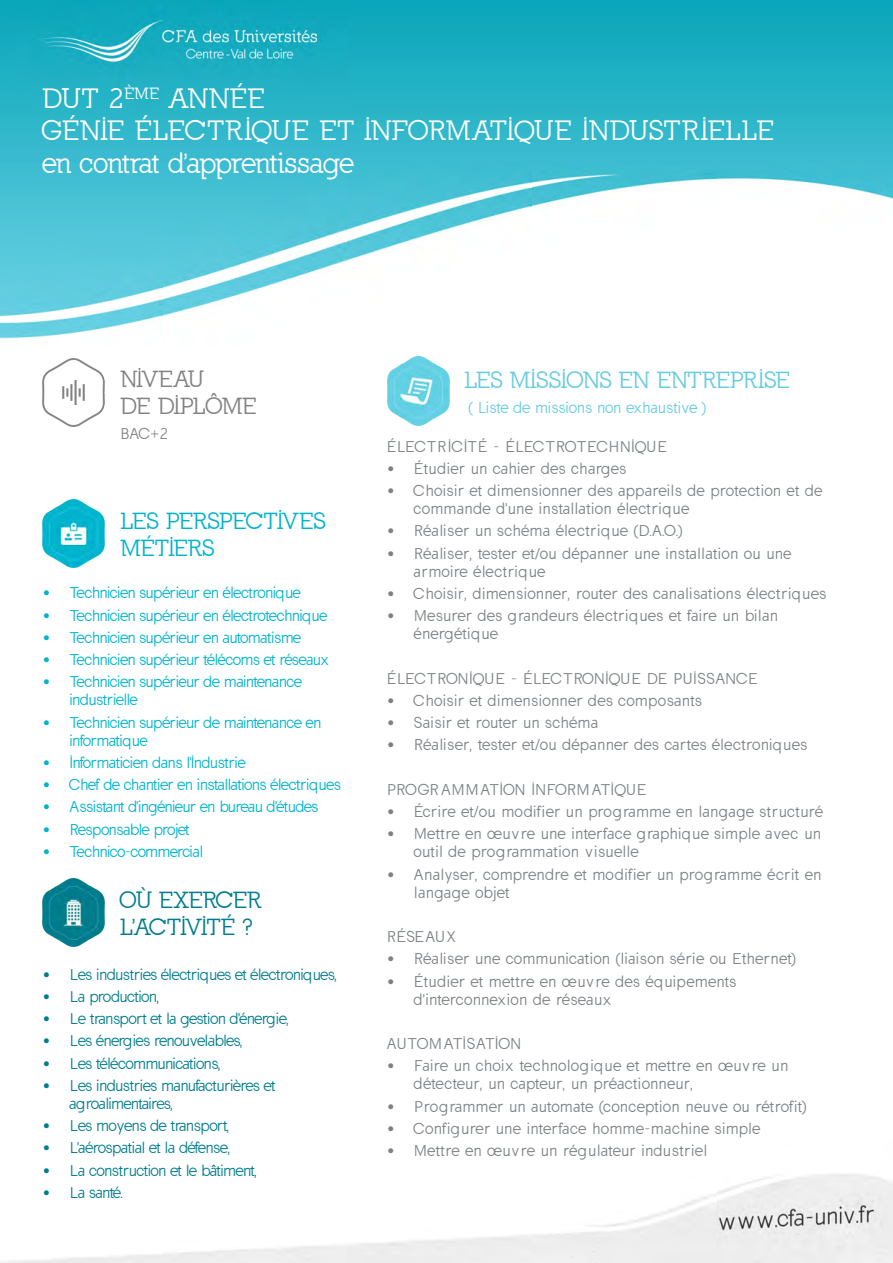
<style>
.page{position:relative;width:893px;height:1263px;background:#fff}
.page>*{position:absolute;margin:0;border:0;box-sizing:border-box;transform-origin:0 0}
.t1{font:27px "California";letter-spacing:.03em;color:#fff}
.t2{font:27px "California";color:#fff}
.t3{font:22.5px "California";color:#67cbdf}
.t4{font:22.5px "California";color:#03b3cc}
.t5{font:22.5px/27px "California";color:#007d8e}
.t6{font:22.5px "California";color:#828281}
.t7{font:15px/18px "California Sans";letter-spacing:.03em;color:#7d8184}
.t8{font:15px/18px "California Sans";letter-spacing:-.03em;color:#00b4cd}
.t9{font:15px "California Sans";letter-spacing:-.005em;color:#007d8d}
.t10{font:15px "California Sans";letter-spacing:.055em;color:#7d8184}
.t11{font:15px/18px "California Sans";letter-spacing:-.03em;color:#007d8d}
.t12{font:15px/18px "California Sans";letter-spacing:.05em;color:#7d8184}
.t13{font:15px "California Sans";letter-spacing:-.005em;color:#00b4cd}
.t14{font:15px "California Sans";letter-spacing:.025em;color:#67cbdf}
.t15{font:15px "California Sans";color:#828281}
</style>
<div class="page">
<img style="left:0;top:0;width:893px;height:1263px">
<img style="left:43px;top:358px;width:62px;height:69px">
<img style="left:43px;top:499px;width:62px;height:69px">
<img style="left:43px;top:878px;width:62px;height:69px">
<img style="left:387px;top:357px;width:62px;height:69px">
<p class="t1" style="left:43px;top:83px;width:224px">DUT 2<sup>ÈME</sup> ANNÉE</p>
<p class="t1" style="left:43px;top:115px;width:733px">GÉNIE ÉLECTRIQUE ET INFORMATIQUE INDUSTRIELLE</p>
<p class="t2" style="left:43px;top:147px;width:313px">en contrat d'apprentissage</p>
<p class="t6" style="left:120px;top:366px;width:85px">NIVEAU</p>
<p class="t6" style="left:120px;top:393px;width:138px">DE DIPLÔME</p>
<p class="t15" style="left:120px;top:425px;width:49px">BAC+2</p>
<p class="t4" style="left:120px;top:508px;width:206px">LES PERSPECTIVES</p>
<p class="t4" style="left:120px;top:535px;width:95px">MÉTIERS</p>
<p class="t8" style="left:43px;top:584px;width:260px">• Technicien supérieur en électronique</p>
<p class="t8" style="left:43px;top:606px;width:286px">• Technicien supérieur en électrotechnique</p>
<p class="t8" style="left:43px;top:629px;width:260px">• Technicien supérieur en automatisme</p>
<p class="t8" style="left:43px;top:651px;width:288px">• Technicien supérieur télécoms et réseaux</p>
<p class="t8" style="left:70px;top:673px;width:234px;text-indent:-27px">• Technicien supérieur de maintenance industrielle</p>
<p class="t8" style="left:70px;top:713px;width:253px;text-indent:-27px">• Technicien supérieur de maintenance en informatique</p>
<p class="t13" style="left:43px;top:754px;width:204px">• Informaticien dans l'Industrie</p>
<p class="t13" style="left:43px;top:776px;width:299px">• Chef de chantier en installations électriques</p>
<p class="t8" style="left:43px;top:798px;width:277px">• Assistant d'ingénieur en bureau d'études</p>
<p class="t8" style="left:43px;top:820px;width:148px">• Responsable projet</p>
<p class="t8" style="left:43px;top:843px;width:162px">• Technico-commercial</p>
<p class="t5" style="left:120px;top:886px;width:142px">OÙ EXERCER<br>L'ACTIVITÉ ?</p>
<p class="t9" style="left:43px;top:966px;width:296px">• Les industries électriques et électroniques,</p>
<p class="t9" style="left:43px;top:988px;width:118px">• La production,</p>
<p class="t9" style="left:43px;top:1010px;width:248px">• Le transport et la gestion d'énergie,</p>
<p class="t11" style="left:43px;top:1032px;width:201px">• Les énergies renouvelables,</p>
<p class="t11" style="left:43px;top:1054px;width:179px">• Les télécommunications,</p>
<p class="t11" style="left:70px;top:1077px;width:207px;text-indent:-27px">• Les industries manufacturières et agroalimentaires,</p>
<p class="t9" style="left:43px;top:1117px;width:188px">• Les moyens de transport,</p>
<p class="t9" style="left:43px;top:1139px;width:189px">• L'aérospatial et la défense,</p>
<p class="t9" style="left:43px;top:1162px;width:216px">• La construction et le bâtiment,</p>
<p class="t9" style="left:43px;top:1184px;width:82px">• La santé.</p>
<p class="t3" style="left:464px;top:367px;width:327px">LES MISSIONS EN ENTREPRISE</p>
<p class="t14" style="left:469px;top:399px;width:239px">( Liste de missions non exhaustive )</p>
<p class="t7" style="left:387px;top:437px;width:281px">ÉLECTRICITÉ - ÉLECTROTECHNIQUE</p>
<p class="t7" style="left:387px;top:460px;width:240px">• Étudier un cahier des charges</p>
<p class="t12" style="left:414px;top:482px;width:410px;text-indent:-27px">• Choisir et dimensionner des appareils de protection et de commande d'une installation électrique</p>
<p class="t10" style="left:387px;top:522px;width:297px">• Réaliser un schéma électrique (D.A.O.)</p>
<p class="t7" style="left:414px;top:544px;width:379px;text-indent:-27px">• Réaliser, tester et/ou dépanner une installation ou une armoire électrique</p>
<p class="t10" style="left:387px;top:585px;width:440px">• Choisir, dimensionner, router des canalisations électriques</p>
<p class="t7" style="left:414px;top:607px;width:365px;text-indent:-27px">• Mesurer des grandeurs électriques et faire un bilan énergétique</p>
<p class="t7" style="left:387px;top:669px;width:372px">ÉLECTRONIQUE - ÉLECTRONIQUE DE PUISSANCE</p>
<p class="t10" style="left:387px;top:692px;width:316px">• Choisir et dimensionner des composants</p>
<p class="t7" style="left:387px;top:714px;width:213px">• Saisir et router un schéma</p>
<p class="t7" style="left:387px;top:736px;width:421px">• Réaliser, tester et/ou dépanner des cartes électroniques</p>
<p class="t7" style="left:387px;top:781px;width:261px">PROGR AMMATION INFORMATIQUE</p>
<p class="t7" style="left:387px;top:803px;width:437px">• Écrire et/ou modifier un programme en langage structuré</p>
<p class="t7" style="left:414px;top:825px;width:408px;text-indent:-27px">• Mettre en œuvre une interface graphique simple avec un outil de programmation visuelle</p>
<p class="t7" style="left:414px;top:865px;width:409px;text-indent:-27px">• Analyser, comprendre et modifier un programme écrit en langage objet</p>
<p class="t7" style="left:387px;top:928px;width:71px">RÉSEAUX</p>
<p class="t7" style="left:387px;top:950px;width:410px">• Réaliser une communication (liaison série ou Ethernet)</p>
<p class="t7" style="left:414px;top:972px;width:323px;text-indent:-27px">• Étudier et mettre en œuvre des équipements d'interconnexion de réseaux</p>
<p class="t10" style="left:387px;top:1035px;width:136px">AUTOMATISATION</p>
<p class="t7" style="left:414px;top:1057px;width:375px;text-indent:-27px">• Faire un choix technologique et mettre en œuvre un détecteur, un capteur, un préactionneur,</p>
<p class="t7" style="left:387px;top:1097px;width:421px">• Programmer un automate (conception neuve ou rétrofit)</p>
<p class="t7" style="left:387px;top:1120px;width:375px">• Configurer une interface homme-machine simple</p>
<p class="t7" style="left:387px;top:1142px;width:321px">• Mettre en œuvre un régulateur industriel</p>
</div>
